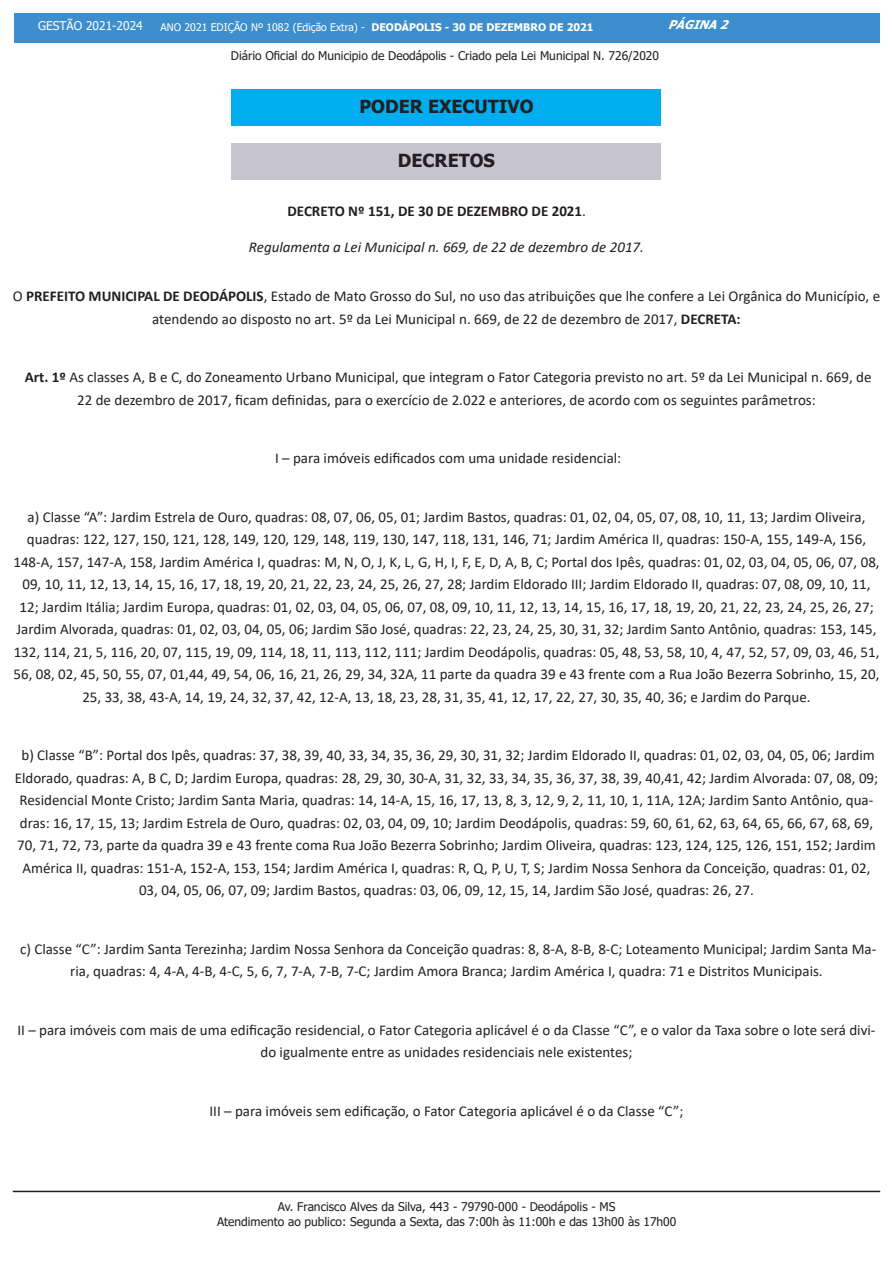
<style>
.page{position:relative;width:893px;height:1263px;background:#fff}
.page>*{position:absolute;margin:0;border:0;box-sizing:border-box;transform-origin:0 0}
.t1{font:700 18px "Tahoma";color:#231f20}
.t2{font:15px/22.5px "Calibri";color:#231f20;text-align:center}
.t3{font:italic 15px "Calibri";color:#231f20}
.t4{font:700 15px "Calibri";color:#231f20}
.t5{font:12px/14.4px "Tahoma";color:#231f20;text-align:center}
.t6{font:12px "Tahoma";color:#fff}
.t7{font:italic 700 12px "Tahoma";color:#fff}
.t8{font:10.5px "Tahoma";color:#fff}
.s1{font-weight:700}
.s2{font-weight:400}
</style>
<div class="page">
<div style="left:14px;top:14px;width:865px;height:29px;background:#3c8ecc"></div>
<hr style="left:13px;top:1191px;width:867px;height:1px;background:#231f20">
<div style="left:232px;top:90px;width:429px;height:36px;background:#00aeef"></div>
<div style="left:232px;top:144px;width:429px;height:36px;background:#c6c4cf"></div>
<p class="t6" style="left:38px;top:18px;width:106px">GESTÃO 2021-2024</p>
<p class="t8" style="left:161px;top:20px;width:434px">ANO 2021 EDIÇÃO Nº 1082 (Edição Extra) - <span class="s1">DEODÁPOLIS - 30 DE DEZEMBRO DE 2021</span></p>
<p class="t7" style="left:668px;top:16px;width:68px">PÁGINA2</p>
<p class="t5" style="left:231px;top:49px;width:430px">Diário Oficial do Municipio de Deodápolis - Criado pela Lei Municipal N. 726/2020</p>
<p class="t1" style="left:359px;top:94px;width:176px">PODER EXECUTIVO</p>
<p class="t1" style="left:398px;top:148px;width:99px">DECRETOS</p>
<p class="t4" style="left:287px;top:200px;width:300px">DECRETO Nº 151, DE 30 DE DEZEMBRO DE 2021<span class="s2">.</span></p>
<p class="t3" style="left:249px;top:237px;width:397px">Regulamenta a Lei Municipal n. 669, de 22 de dezembro de 2017.</p>
<p class="t2" style="left:13px;top:284px;width:869px">O <span class="s1">PREFEITO MUNICIPAL DE DEODÁPOLIS</span>, Estado de Mato Grosso do Sul, no uso das atribuições que lhe confere a Lei Orgânica do Município, e atendendo ao disposto no art. 5º da Lei Municipal n. 669, de 22 de dezembro de 2017, <span class="s1">DECRETA:</span></p>
<p class="t2" style="left:25px;top:365px;width:848px"><span class="s1">Art. 1º</span> As classes A, B e C, do Zoneamento Urbano Municipal, que integram o Fator Categoria previsto no art. 5º da Lei Municipal n. 669, de<br>22 de dezembro de 2017, ficam definidas, para o exercício de 2.022 e anteriores, de acordo com os seguintes parâmetros:</p>
<p class="t2" style="left:275px;top:446px;width:348px">I – para imóveis edificados com uma unidade residencial:</p>
<p class="t2" style="left:13px;top:505px;width:868px">a) Classe “A”: Jardim Estrela de Ouro, quadras: 08, 07, 06, 05, 01; Jardim Bastos, quadras: 01, 02, 04, 05, 07, 08, 10, 11, 13; Jardim Oliveira, quadras: 122, 127, 150, 121, 128, 149, 120, 129, 148, 119, 130, 147, 118, 131, 146, 71; Jardim América II, quadras: 150-A, 155, 149-A, 156, 148-A, 157, 147-A, 158, Jardim América I, quadras: M, N, O, J, K, L, G, H, I, F, E, D, A, B, C; Portal dos Ipês, quadras: 01, 02, 03, 04, 05, 06, 07, 08, 09, 10, 11, 12, 13, 14, 15, 16, 17, 18, 19, 20, 21, 22, 23, 24, 25, 26, 27, 28; Jardim Eldorado III; Jardim Eldorado II, quadras: 07, 08, 09, 10, 11, 12; Jardim Itália; Jardim Europa, quadras: 01, 02, 03, 04, 05, 06, 07, 08, 09, 10, 11, 12, 13, 14, 15, 16, 17, 18, 19, 20, 21, 22, 23, 24, 25, 26, 27; Jardim Alvorada, quadras: 01, 02, 03, 04, 05, 06; Jardim São José, quadras: 22, 23, 24, 25, 30, 31, 32; Jardim Santo Antônio, quadras: 153, 145, 132, 114, 21, 5, 116, 20, 07, 115, 19, 09, 114, 18, 11, 113, 112, 111; Jardim Deodápolis, quadras: 05, 48, 53, 58, 10, 4, 47, 52, 57, 09, 03, 46, 51, 56, 08, 02, 45, 50, 55, 07, 01,44, 49, 54, 06, 16, 21, 26, 29, 34, 32A, 11 parte da quadra 39 e 43 frente com a Rua João Bezerra Sobrinho, 15, 20, 25, 33, 38, 43-A, 14, 19, 24, 32, 37, 42, 12-A, 13, 18, 23, 28, 31, 35, 41, 12, 17, 22, 27, 30, 35, 40, 36; e Jardim do Parque.</p>
<p class="t2" style="left:15px;top:743px;width:865px">b) Classe “B”: Portal dos Ipês, quadras: 37, 38, 39, 40, 33, 34, 35, 36, 29, 30, 31, 32; Jardim Eldorado II, quadras: 01, 02, 03, 04, 05, 06; Jardim Eldorado, quadras: A, B C, D; Jardim Europa, quadras: 28, 29, 30, 30-A, 31, 32, 33, 34, 35, 36, 37, 38, 39, 40,41, 42; Jardim Alvorada: 07, 08, 09; Residencial Monte Cristo; Jardim Santa Maria, quadras: 14, 14-A, 15, 16, 17, 13, 8, 3, 12, 9, 2, 11, 10, 1, 11A, 12A; Jardim Santo Antônio, qua&shy;dras: 16, 17, 15, 13; Jardim Estrela de Ouro, quadras: 02, 03, 04, 09, 10; Jardim Deodápolis, quadras: 59, 60, 61, 62, 63, 64, 65, 66, 67, 68, 69, 70, 71, 72, 73, parte da quadra 39 e 43 frente coma Rua João Bezerra Sobrinho; Jardim Oliveira, quadras: 123, 124, 125, 126, 151, 152; Jardim América II, quadras: 151-A, 152-A, 153, 154; Jardim América I, quadras: R, Q, P, U, T, S; Jardim Nossa Senhora da Conceição, quadras: 01, 02, 03, 04, 05, 06, 07, 09; Jardim Bastos, quadras: 03, 06, 09, 12, 15, 14, Jardim São José, quadras: 26, 27.</p>
<p class="t2" style="left:20px;top:937px;width:858px">c) Classe “C”: Jardim Santa Terezinha; Jardim Nossa Senhora da Conceição quadras: 8, 8-A, 8-B, 8-C; Loteamento Municipal; Jardim Santa Ma&shy;ria, quadras: 4, 4-A, 4-B, 4-C, 5, 6, 7, 7-A, 7-B, 7-C; Jardim Amora Branca; Jardim América I, quadra: 71 e Distritos Municipais.</p>
<p class="t2" style="left:17px;top:1018px;width:860px">II – para imóveis com mais de uma edificação residencial, o Fator Categoria aplicável é o da Classe “C”, e o valor da Taxa sobre o lote será divi&shy;do igualmente entre as unidades residenciais nele existentes;</p>
<p class="t2" style="left:209px;top:1099px;width:476px">III – para imóveis sem edificação, o Fator Categoria aplicável é o da Classe “C”;</p>
<p class="t5" style="left:217px;top:1200px;width:461px">Av. Francisco Alves da Silva, 443 - 79790-000 - Deodápolis - MS<br>Atendimento ao publico: Segunda a Sexta, das 7:00h às 11:00h e das 13h00 às 17h00</p>
</div>
